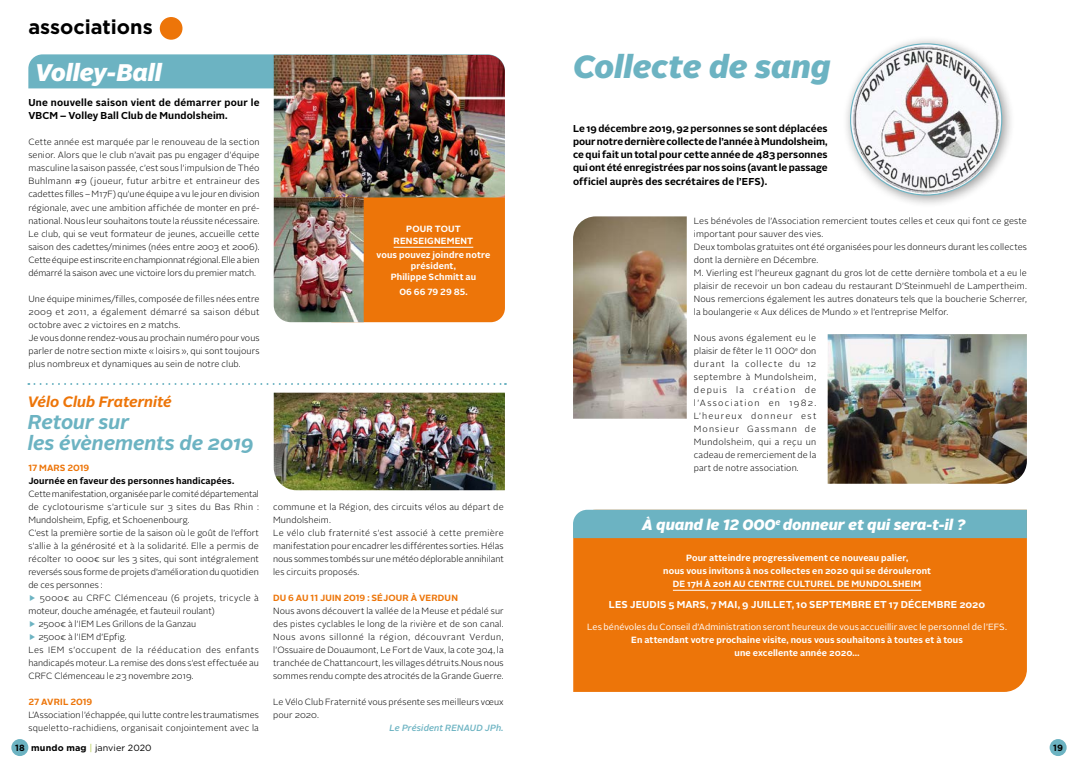
<style>
.page{position:relative;width:1078px;height:766px;background:#fff}
.page>*{position:absolute;margin:0;border:0;box-sizing:border-box;transform-origin:0 0}
.t1{font:italic 900 32px "Alright Sans";letter-spacing:-.005em;color:#6cb3c2}
.t2{font:italic 900 24px "Alright Sans";letter-spacing:.005em;color:#fff}
.t3{font:italic 700 20px/21px "Alright Sans";letter-spacing:-.01em;color:#6cb3c2}
.t4{font:700 20px "Gotham";color:#000}
.t5{font:italic 900 15px "Alright Sans";color:#fff}
.t6{font:italic 700 15px "Alright Sans";letter-spacing:-.005em;color:#ed7509}
.t7{font:700 10px/13px "Alright Sans";letter-spacing:.01em;color:#000;text-align:justify}
.t8{font:700 10px "Alright Sans";letter-spacing:.01em;color:#fff}
.t9{font:300 9px/13px "Alright Sans";letter-spacing:.01em;color:#000}
.t10{font:700 9px/13px "Alright Sans";letter-spacing:.015em;color:#fff;text-align:center}
.t11{font:9px "Alright Sans";letter-spacing:.005em;color:#fff}
.t12{font:700 9px "Alright Sans";letter-spacing:.01em;color:#ed7509}
.t13{font:700 9px "Alright Sans";letter-spacing:.015em;color:#000}
.t14{font:9px "Gotham";letter-spacing:.01em;color:#000}
.t15{font:italic 500 9px "Alright Sans";letter-spacing:.005em;color:#6cb3c2}
.t16{font:700 9px "Gotham";color:#000}
.s1{color:#6cb3c2}
.s2{font-weight:700}
.s3{font-weight:500;color:#c6d777}
</style>
<div class="page">
<div style="left:1049px;top:738px;width:17px;height:17px;background:#6cb3c2;border-radius:50%"></div>
<div style="left:11px;top:738px;width:17px;height:17px;background:#6cb3c2;border-radius:50%"></div>
<div style="left:160px;top:17px;width:22px;height:23px;background:#ed7509;border-radius:50%"></div>
<div style="left:573px;top:538px;width:453px;height:153px;background:#ed7509"></div>
<div style="left:573px;top:509px;width:453px;height:29px;background:#6cb3c2"></div>
<div style="left:28px;top:54px;width:464px;height:34px;background:#6cb3c2"></div>
<div style="left:363px;top:197px;width:142px;height:125px;background:#ed7509"></div>
<img style="left:274px;top:392px;width:231px;height:98px">
<div style="left:841px;top:35px;width:173px;height:173px;background:#000;opacity:.4"></div>
<img style="left:850px;top:44px;width:151px;height:151px;border-radius:76px">
<img style="left:573px;top:216px;width:113px;height:202px">
<img style="left:827px;top:334px;width:199px;height:149px">
<svg style="left:28px;top:383px;width:478px;height:2px"></svg>
<img style="left:274px;top:55px;width:231px;height:142px">
<img style="left:274px;top:197px;width:89px;height:125px">
<hr style="left:672px;top:589px;width:249px;height:1px;background:#fff">
<hr style="left:393px;top:247px;width:80px;height:1px;background:#fff">
<h3 class="t4" style="left:28px;top:15px;width:126px">associations</h3>
<h2 class="t2" style="left:35px;top:55px;width:128px">Volley-Ball</h2>
<p class="t7" style="left:28px;top:96px;width:233px">Une nouvelle saison vient de démarrer pour le<br>VBCM – Volley Ball Club de Mundolsheim.</p>
<p class="t9" style="left:28px;top:136px;width:233px;text-align:justify">Cette année est marquée par le renouveau de la section senior. Alors que le club n’avait pas pu engager d’équipe masculine la saison passée, c’est sous l’impulsion de Théo Buhlmann #9 (joueur, futur arbitre et entraineur des cadettes filles – M17F) qu’une équipe a vu le jour en division régionale, avec une ambition affichée de monter en pré&shy;national. Nous leur souhaitons toute la réussite nécessaire.<br>Le club, qui se veut formateur de jeunes, accueille cette saison des cadettes/minimes (nées entre 2003 et 2006).<br>Cette équipe est inscrite en championnat régional. Elle a bien démarré la saison avec une victoire lors du premier match.</p>
<p class="t9" style="left:28px;top:292px;width:233px">Une équipe minimes/filles, composée de filles nées entre 2009 et 2011, a également démarré sa saison début octobre avec 2 victoires en 2 matchs.<br>Je vous donne rendez-vous au prochain numéro pour vous parler de notre section mixte « loisirs », qui sont toujours plus nombreux et dynamiques au sein de notre club.</p>
<h3 class="t6" style="left:28px;top:391px;width:145px">Vélo Club Fraternité</h3>
<h3 class="t3" style="left:28px;top:411px;width:227px">Retour sur<br>les évènements de 2019</h3>
<p class="t12" style="left:28px;top:461px;width:62px">17 MARS 2019</p>
<p class="t13" style="left:28px;top:474px;width:207px">Journée en faveur des personnes handicapées.</p>
<p class="t9" style="left:28px;top:487px;width:232px">Cette manifestation, organisée par le comité départemental de cyclotourisme s’articule sur 3 sites du Bas Rhin :<br>Mundolsheim, Epfig, et Schoenenbourg.<br>C’est la première sortie de la saison où le goût de l’effort s’allie à la générosité et à la solidarité. Elle a permis de récolter 10 000€ sur les 3 sites, qui sont intégralement reversés sous forme de projets d’amélioration du quotidien de ces personnes :<br><span class="s1">▶</span> 5000€ au CRFC Clémenceau (6 projets, tricycle à moteur, douche aménagée, et fauteuil roulant)<br><span class="s1">▶</span> 2500€ à l’IEM Les Grillons de la Ganzau<br><span class="s1">▶</span> 2500€ à l’IEM d’Epfig.<br>Les IEM s’occupent de la rééducation des enfants handicapés moteur. La remise des dons s’est effectuée au CRFC Clémenceau le 23 novembre 2019.</p>
<p class="t12" style="left:28px;top:695px;width:65px">27 AVRIL 2019</p>
<p class="t9" style="left:28px;top:708px;width:232px">L’Association l’échappée, qui lutte contre les traumatismes squeletto-rachidiens, organisait conjointement avec la</p>
<p class="t10" style="left:393px;top:223px;width:81px;line-height:12px">POUR TOUT<br>RENSEIGNEMENT</p>
<p class="t10" style="left:376px;top:249px;width:115px;line-height:11px">vous pouvez joindre notre président,<br>Philippe Schmitt au</p>
<p class="t10" style="left:399px;top:285px;width:70px">06 66 79 29 85.</p>
<p class="t9" style="left:273px;top:500px;width:232px">commune et la Région, des circuits vélos au départ de Mundolsheim.<br>Le vélo club fraternité s’est associé à cette première manifestation pour encadrer les différentes sorties. Hélas nous sommes tombés sur une météo déplorable annihilant les circuits proposés.</p>
<p class="t12" style="left:273px;top:591px;width:186px">DU 6 AU 11 JUIN 2019 : SÉJOUR À VERDUN</p>
<p class="t9" style="left:273px;top:604px;width:232px;text-align:justify">Nous avons découvert la vallée de la Meuse et pédalé sur des pistes cyclables le long de la rivière et de son canal.<br>Nous avons sillonné la région, découvrant Verdun, l’Ossuaire de Douaumont, Le Fort de Vaux, la cote 304, la tranchée de Chattancourt, les villages détruits.Nous nous sommes rendu compte des atrocités de la Grande Guerre.</p>
<p class="t9" style="left:273px;top:695px;width:232px">Le Vélo Club Fraternité vous présente ses meilleurs vœux pour 2020.</p>
<p class="t15" style="left:389px;top:721px;width:115px">Le Président RENAUD JPh.</p>
<h1 class="t1" style="left:573px;top:44px;width:259px">Collecte de sang</h1>
<p class="t7" style="left:573px;top:122px;width:256px">Le 19 décembre 2019, 92 personnes se sont déplacées pour notre dernière collecte de l’année à Mundolsheim, ce qui fait un total pour cette année de 483 personnes qui ont été enregistrées par nos soins (avant le passage officiel auprès des secrétaires de l’EFS).</p>
<p class="t9" style="left:693px;top:214px;width:334px">Les bénévoles de l’Association remercient toutes celles et ceux qui font ce geste important pour sauver des vies.<br>Deux tombolas gratuites ont été organisées pour les donneurs durant les collectes dont la dernière en Décembre.<br>M. Vierling est l’heureux gagnant du gros lot de cette dernière tombola et a eu le plaisir de recevoir un bon cadeau du restaurant D’Steinmuehl de Lampertheim.<br>Nous remercions également les autres donateurs tels que la boucherie Scherrer, la boulangerie « Aux délices de Mundo » et l’entreprise Melfor.</p>
<p class="t9" style="left:693px;top:331px;width:124px;text-align:justify">Nous avons également eu le plaisir de fêter le 11 000<sup>e</sup> don durant la collecte du 12 septembre à Mundolsheim, depuis la création de l’Association en 1982.<br>L’heureux donneur est Monsieur Gassmann de Mundolsheim, qui a reçu un cadeau de remerciement de la part de notre association.</p>
<h3 class="t5" style="left:642px;top:513px;width:324px">À quand le 12 000<sup>e</sup> donneur et qui sera-t-il ?</h3>
<p class="t10" style="left:663px;top:551px;width:269px">Pour atteindre progressivement ce nouveau palier,<br>nous vous invitons à nos collectes en 2020 qui se dérouleront<br>DE 17H À 20H AU CENTRE CULTUREL DE MUNDOLSHEIM</p>
<p class="t8" style="left:609px;top:597px;width:378px">LES JEUDIS 5 MARS, 7 MAI, 9 JUILLET, 10 SEPTEMBRE ET 17 DÉCEMBRE 2020</p>
<p class="t11" style="left:587px;top:620px;width:421px">Les bénévoles du Conseil d’Administration seront heureux de vous accueillir avec le personnel de l’EFS.</p>
<p class="t10" style="left:631px;top:633px;width:333px">En attendant votre prochaine visite, nous vous souhaitons à toutes et à tous une excellente année 2020…</p>
<p class="t14" style="left:15px;top:743px;width:138px"><span class="s2">18 mundo mag</span> <span class="s3">|</span> janvier 2020</p>
<p class="t16" style="left:1052px;top:742px;width:11px">19</p>
</div>
